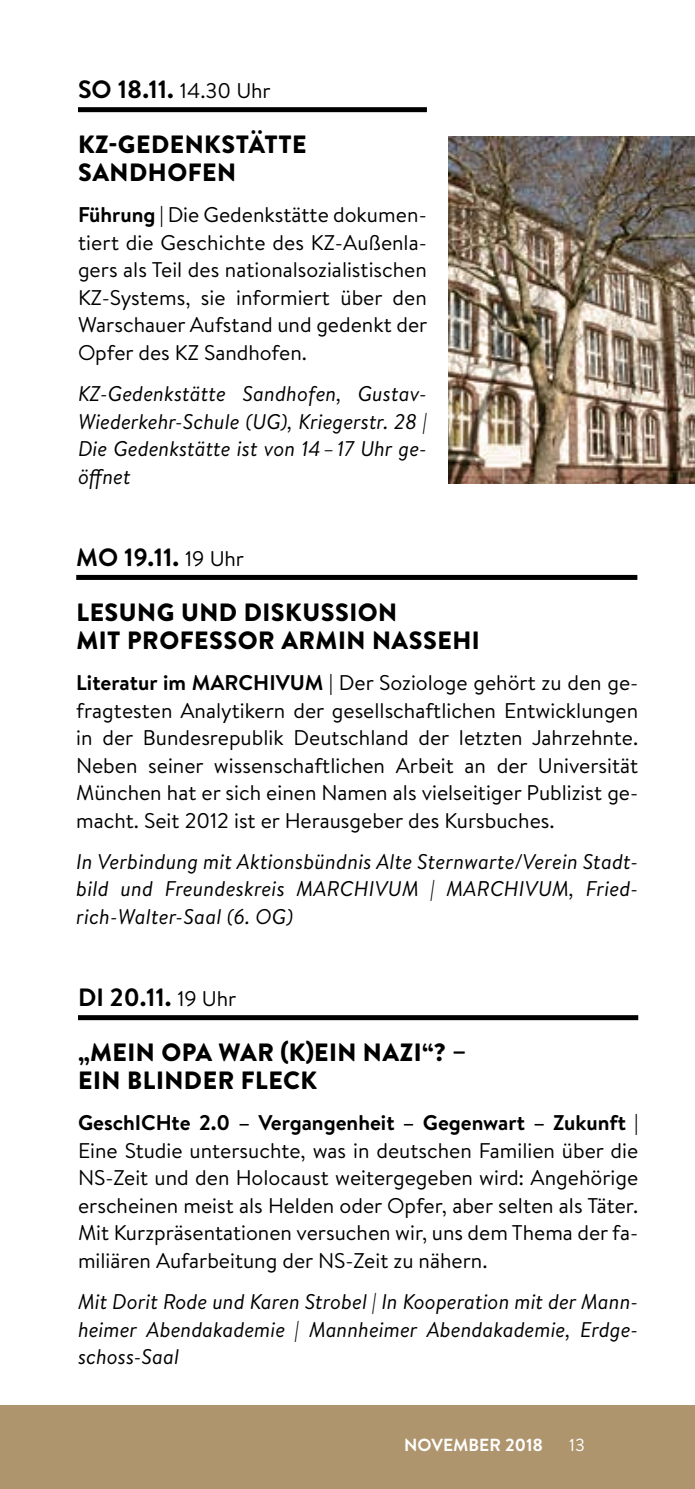
<style>
.page{position:relative;width:695px;height:1489px;background:#fff}
.page>*{position:absolute;margin:0;border:0;box-sizing:border-box;transform-origin:0 0}
.t1{font:900 25px/27.5px "Brandon Text";letter-spacing:.02em;color:#000}
.t2{font:700 25px "Brandon Text";color:#000}
.t3{font:21.25px/27.5px "Brandon Text";color:#000;text-align:justify}
.t4{font:italic 21.25px/27.5px "Brandon Text";color:#000;text-align:justify}
.t5{font:700 21.25px "Brandon Text";color:#000}
.t6{font:700 17.5px "Brandon Text";color:#fff}
.t7{font:17.5px "Brandon Text";color:#fff}
.s1{font-weight:400;font-size:21.25px}
.s2{font-weight:700}
</style>
<div class="page">
<div style="left:0;top:1405px;width:694px;height:83px;background:#ae956e"></div>
<div style="left:78px;top:1015px;width:560px;height:5px;background:#000"></div>
<div style="left:78px;top:107px;width:349px;height:5px;background:#000"></div>
<img style="left:448px;top:136px;width:246px;height:347px">
<div style="left:76px;top:575px;width:561px;height:5px;background:#000"></div>
<p class="t2" style="left:78px;top:72px;width:194px">SO 18.11. <span class="s1">14.30 Uhr</span></p>
<p class="t1" style="left:78px;top:130px;width:230px">KZ-GEDENKSTÄTTE<br>SANDHOFEN</p>
<p class="t3" style="left:78px;top:200px;width:351px"><span class="s2">Führung |</span> Die Gedenkstätte dokumen&shy;tiert die Geschichte des KZ-Außenla&shy;gers als Teil des nationalsozialistischen KZ-Systems, sie informiert über den Warschauer Aufstand und gedenkt der Opfer des KZ Sandhofen.</p>
<p class="t4" style="left:78px;top:379px;width:350px">KZ-Gedenkstätte Sandhofen, Gustav-Wiederkehr-Schule (UG), Kriegerstr. 28 | Die Gedenkstätte ist von 14–17 Uhr ge&shy;öffnet</p>
<p class="t2" style="left:76px;top:540px;width:169px">MO 19.11. <span class="s1">19 Uhr</span></p>
<p class="t1" style="left:76px;top:598px;width:405px">LESUNG UND DISKUSSION<br>MIT PROFESSOR ARMIN NASSEHI</p>
<p class="t3" style="left:76px;top:668px;width:563px"><span class="s2">Literatur im MARCHIVUM |</span> Der Soziologe gehört zu den ge&shy;fragtesten Analytikern der gesellschaftlichen Entwicklungen in der Bundesrepublik Deutschland der letzten Jahrzehnte.<br>Neben seiner wissenschaftlichen Arbeit an der Universität München hat er sich einen Namen als vielseitiger Publizist ge&shy;macht. Seit 2012 ist er Herausgeber des Kursbuches.</p>
<p class="t4" style="left:76px;top:847px;width:563px">In Verbindung mit Aktionsbündnis Alte Sternwarte/Verein Stadt&shy;bild und Freundeskreis MARCHIVUM | MARCHIVUM, Fried&shy;rich-Walter-Saal (6. OG)</p>
<p class="t2" style="left:78px;top:980px;width:160px">DI 20.11. <span class="s1">19 Uhr</span></p>
<p class="t1" style="left:78px;top:1038px;width:389px">„MEIN OPA WAR (K)EIN NAZI“? –<br>EIN BLINDER FLECK</p>
<p class="t5" style="left:78px;top:1107px;width:561px">GeschICHte 2.0 – Vergangenheit – Gegenwart – Zukunft |</p>
<p class="t3" style="left:78px;top:1135px;width:561px">Eine Studie untersuchte, was in deutschen Familien über die NS-Zeit und den Holocaust weitergegeben wird: Angehörige erscheinen meist als Helden oder Opfer, aber selten als Täter.<br>Mit Kurzpräsentationen versuchen wir, uns dem Thema der fa&shy;miliären Aufarbeitung der NS-Zeit zu nähern.</p>
<p class="t4" style="left:78px;top:1287px;width:561px">Mit Dorit Rode und Karen Strobel | In Kooperation mit der Mann&shy;heimer Abendakademie | Mannheimer Abendakademie, Erdge&shy;schoss-Saal</p>
<p class="t6" style="left:404px;top:1432px;width:140px">NOVEMBER 2018</p>
<p class="t7" style="left:569px;top:1432px;width:17px">13</p>
</div>
